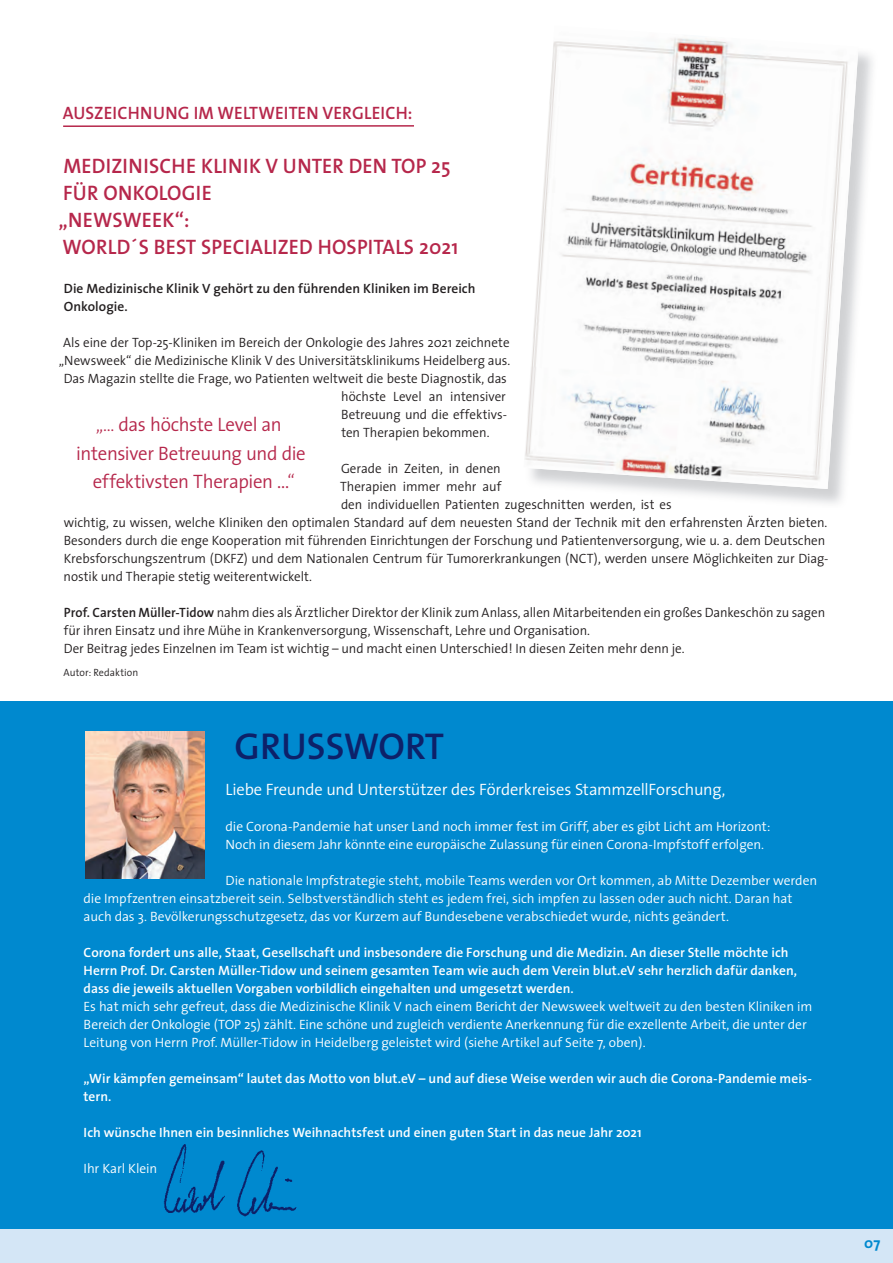
<style>
.page{position:relative;width:893px;height:1263px;background:#fff}
.page>*{position:absolute;margin:0;border:0;box-sizing:border-box;transform-origin:0 0}
.t1{font:600 37.5px "The Sans";color:#0d2169}
.t2{font:600 21px/27px "The Sans";letter-spacing:.01em;color:#b6274b}
.t3{font:300 19.5px/28.5px "The Sans";letter-spacing:-.02em;color:#b6274b;text-align:center}
.t4{font:600 18px "The Sans";letter-spacing:.01em;color:#b6274b}
.t5{font:300 16.5px "The Sans";letter-spacing:-.015em;color:#fff}
.t6{font:700 15px "The Sans";color:#0089cf}
.t7{font:300 13.5px/18px "The Sans";letter-spacing:-.005em;color:#231f20}
.t8{font:300 13.5px/18px "The Sans";letter-spacing:-.005em;color:#fff}
.t9{font:600 13.5px/18px "The Sans";color:#fff}
.t10{font:600 13.5px/18px "The Sans";color:#231f20}
.t11{font:300 10.5px "The Sans";letter-spacing:.005em;color:#231f20}
.s1{font-weight:600}
.s2{font-style:inherit}
</style>
<div class="page">
<img style="left:524px;top:31px;width:334px;height:458px">
<div style="left:0;top:1229px;width:893px;height:34px;background:#d4e6f6"></div>
<div style="left:0;top:702px;width:893px;height:527px;background:#0089cf"></div>
<img style="left:85px;top:731px;width:119px;height:147px">
<img style="left:164px;top:1144px;width:133px;height:73px">
<hr style="left:63px;top:125px;width:351px;height:2px;background:#b6274b">
<h3 class="t4" style="left:63px;top:98px;width:351px">AUSZEICHNUNG IM WELTWEITEN VERGLEICH:</h3>
<h2 class="t2" style="left:59px;top:152px;width:401px">MEDIZINISCHE KLINIK V UNTER DEN TOP 25<br>FÜR ONKOLOGIE<br>„NEWSWEEK“:<br>WORLD´S BEST SPECIALIZED HOSPITALS 2021</h2>
<p class="t10" style="left:64px;top:279px;width:413px">Die Medizinische Klinik V gehört zu den führenden Kliniken im Bereich<br>Onkologie.</p>
<p class="t7" style="left:63px;top:333px;width:448px">Als eine der Top-25-Kliniken im Bereich der Onkologie des Jahres 2021 zeichnete</p>
<p class="t7" style="left:59px;top:351px;width:453px">„Newsweek“ die Medizinische Klinik V des Universitätsklinikums Heidelberg aus.</p>
<p class="t7" style="left:64px;top:369px;width:445px">Das Magazin stellte die Frage, wo Patienten weltweit die beste Diagnostik, das</p>
<p class="t7" style="left:341px;top:387px;width:166px">höchste Level an intensiver</p>
<p class="t7" style="left:341px;top:405px;width:167px">Betreuung und die effektivs-</p>
<p class="t7" style="left:341px;top:423px;width:150px">ten Therapien bekommen.</p>
<p class="t7" style="left:341px;top:459px;width:161px">Gerade in Zeiten, in denen</p>
<p class="t7" style="left:340px;top:477px;width:163px">Therapien immer mehr auf</p>
<p class="t7" style="left:341px;top:495px;width:332px">den individuellen Patienten zugeschnitten werden, ist es</p>
<p class="t7" style="left:64px;top:513px;width:765px">wichtig, zu wissen, welche Kliniken den optimalen Standard auf dem neuesten Stand der Technik mit den erfahrensten Ärzten bieten.</p>
<p class="t7" style="left:64px;top:531px;width:763px">Besonders durch die enge Kooperation mit führenden Einrichtungen der Forschung und Patientenversorgung, wie u. a. dem Deutschen</p>
<p class="t7" style="left:64px;top:549px;width:766px">Krebsforschungszentrum (DKFZ) und dem Nationalen Centrum für Tumorerkrankungen (NCT), werden unsere Möglichkeiten zur Diag-</p>
<p class="t7" style="left:63px;top:567px;width:250px">nostik und Therapie stetig weiterentwickelt.</p>
<p class="t7" style="left:64px;top:603px;width:763px"><span class="s1">Prof. Carsten Müller-Tidow</span> nahm dies als Ärztlicher Direktor der Klinik zum Anlass, allen Mitarbeitenden ein großes Dankeschön zu sagen für ihren Einsatz und ihre Mühe in Krankenversorgung, Wissenschaft, Lehre und Organisation.<br>Der Beitrag jedes Einzelnen im Team ist wichtig – und macht einen Unterschied! In diesen Zeiten mehr denn je.</p>
<p class="t11" style="left:64px;top:663px;width:76px">Autor: Redaktion</p>
<h3 class="t3" style="left:76px;top:410px;width:231px"><span class="s2">„...</span> das höchste Level an intensiver Betreuung und die effektivsten Therapien ...<span class="s2">“</span></h3>
<h1 class="t1" style="left:235px;top:715px;width:211px">GRUSSWORT</h1>
<p class="t5" style="left:226px;top:776px;width:501px">Liebe Freunde und Unterstützer des Förderkreises StammzellForschung,</p>
<p class="t8" style="left:226px;top:817px;width:546px">die Corona-Pandemie hat unser Land noch immer fest im Griff, aber es gibt Licht am Horizont:<br>Noch in diesem Jahr könnte eine europäische Zulassung für einen Corona-Impfstoff erfolgen.</p>
<p class="t8" style="left:84px;top:871px;width:735px;text-indent:142px">Die nationale Impfstrategie steht, mobile Teams werden vor Ort kommen, ab Mitte Dezember werden die Impfzentren einsatzbereit sein. Selbstverständlich steht es jedem frei, sich impfen zu lassen oder auch nicht. Daran hat auch das 3. Bevölkerungsschutzgesetz, das vor Kurzem auf Bundesebene verabschiedet wurde, nichts geändert.</p>
<p class="t9" style="left:84px;top:943px;width:715px">Corona fordert uns alle, Staat, Gesellschaft und insbesondere die Forschung und die Medizin. An dieser Stelle möchte ich<br>Herrn Prof. Dr. Carsten Müller-Tidow und seinem gesamten Team wie auch dem Verein blut.eV sehr herzlich dafür danken, dass die jeweils aktuellen Vorgaben vorbildlich eingehalten und umgesetzt werden.</p>
<p class="t8" style="left:84px;top:997px;width:730px">Es hat mich sehr gefreut, dass die Medizinische Klinik V nach einem Bericht der Newsweek weltweit zu den besten Kliniken im<br>Bereich der Onkologie (TOP 25) zählt. Eine schöne und zugleich verdiente Anerkennung für die exzellente Arbeit, die unter der<br>Leitung von Herrn Prof. Müller-Tidow in Heidelberg geleistet wird (siehe Artikel auf Seite 7, oben).</p>
<p class="t9" style="left:84px;top:1069px;width:730px">„Wir kämpfen gemeinsam“ lautet das Motto von blut.eV – und auf diese Weise werden wir auch die Corona-Pandemie meis&shy;tern.</p>
<p class="t9" style="left:84px;top:1123px;width:559px">Ich wünsche Ihnen ein besinnliches Weihnachtsfest und einen guten Start in das neue Jahr 2021</p>
<p class="t8" style="left:84px;top:1159px;width:75px">Ihr Karl Klein</p>
<p class="t6" style="left:864px;top:1231px;width:17px">07</p>
</div>
